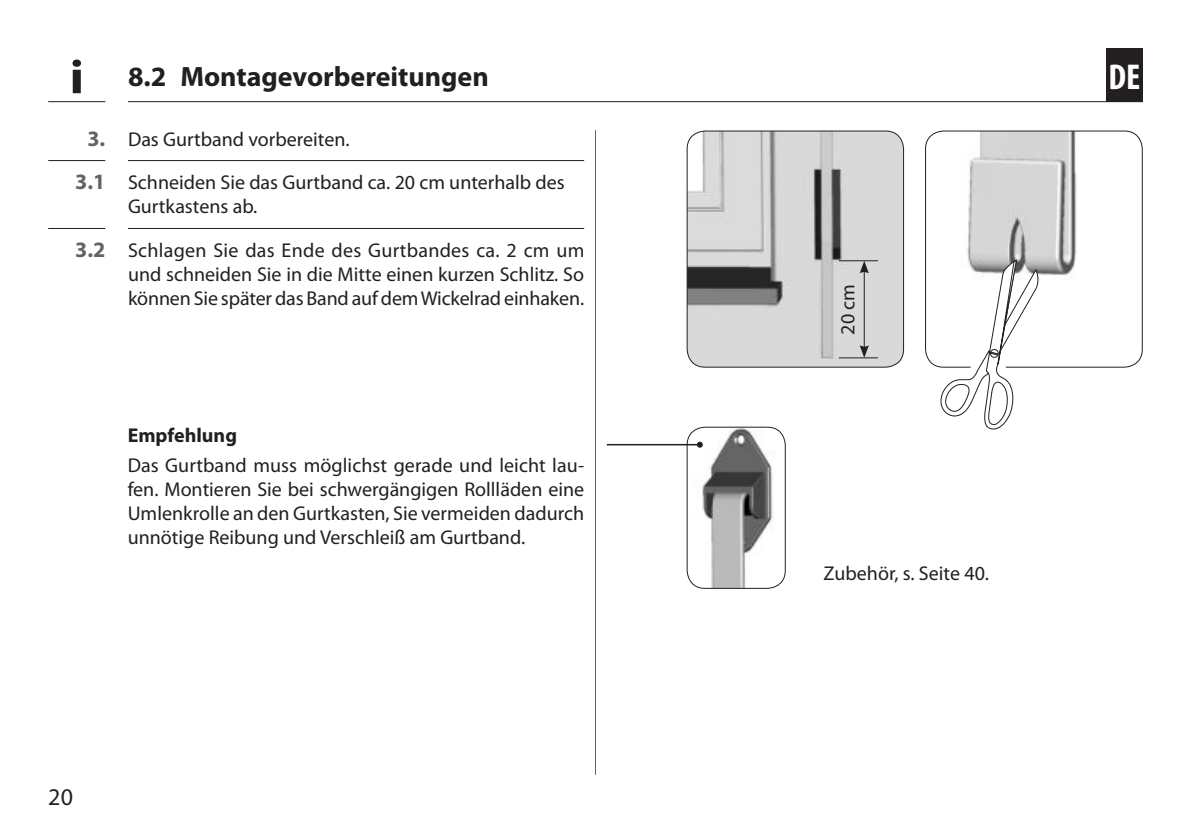
<style>
.page{position:relative;width:1191px;height:823px;background:#fff}
.page>*{position:absolute;margin:0;border:0;box-sizing:border-box;transform-origin:0 0}
.t1{font:700 48px "Myriad Pro";color:#231f20;scale:1.1 1}
.t2{font:700 condensed 36px "Myriad Pro";color:#fff}
.t3{font:700 28px "Myriad Pro";color:#231f20}
.t4{font:24px "Myriad Pro";color:#231f20}
.t5{font:20px/24px "Myriad Pro";color:#231f20}
.t6{font:700 20px "Myriad Pro";color:#231f20}
.s1{font-weight:700;font-size:22px;color:#636366}
</style>
<div class="page">
<div style="left:1105px;top:48px;width:37px;height:54px;background:#231f20"></div>
<img style="left:694px;top:427px;width:84px;height:161px">
<div style="left:686px;top:426px;width:99px;height:162px;border:1px solid #231f20;border-radius:18px"></div>
<img style="left:688px;top:131px;width:215px;height:236px">
<div style="left:686px;top:130px;width:218px;height:237px;border:1px solid #231f20;border-radius:18px"></div>
<hr style="left:839px;top:260px;width:39px;height:1px;background:#231f20">
<img style="left:925px;top:131px;width:217px;height:150px">
<div style="left:925px;top:130px;width:217px;height:237px;border:1px solid #231f20;border-radius:18px"></div>
<hr style="left:839px;top:357px;width:39px;height:1px;background:#231f20">
<hr style="left:863px;top:270px;width:1px;height:78px;background:#231f20">
<svg style="left:859px;top:260px;width:10px;height:13px"></svg>
<svg style="left:859px;top:345px;width:10px;height:12px"></svg>
<svg style="left:940px;top:260px;width:98px;height:169px"></svg>
<svg style="left:48px;top:160px;width:536px;height:1px"></svg>
<svg style="left:48px;top:228px;width:536px;height:1px"></svg>
<hr style="left:607px;top:443px;width:93px;height:2px;background:#231f20">
<svg style="left:697px;top:441px;width:6px;height:6px"></svg>
<svg style="left:48px;top:101px;width:1058px;height:1px"></svg>
<hr style="left:595px;top:130px;width:1px;height:644px;background:#636366">
<h1 class="t1" style="left:70px;top:52px;width:15px">i</h1>
<h3 class="t3" style="left:128px;top:62px;width:362px">8.2 Montagevorbereitungen</h3>
<p class="t5" style="left:75px;top:117px;width:491px;line-height:43.8px;text-indent:12px"><span class="s1">3.</span> Das Gurtband vorbereiten.<br><span class="s1">3.1</span> Schneiden Sie das Gurtband ca. 20 cm unterhalb des</p>
<p class="t5" style="left:75px;top:185px;width:511px;line-height:43.8px;text-indent:53px">Gurtkastens ab.<br><span class="s1">3.2</span> Schlagen Sie das Ende des Gurtbandes ca. 2 cm um</p>
<p class="t5" style="left:128px;top:263px;width:457px">und schneiden Sie in die Mitte einen kurzen Schlitz. So können Sie später das Band auf dem Wickelrad einhaken.</p>
<p class="t6" style="left:128px;top:424px;width:111px">Empfehlung</p>
<p class="t5" style="left:128px;top:453px;width:458px;text-align:justify">Das Gurtband muss möglichst gerade und leicht lau&shy;fen. Montieren Sie bei schwergängigen Rollläden eine Umlenkrolle an den Gurtkasten, Sie vermeiden dadurch unnötige Reibung und Verschleiß am Gurtband.</p>
<p class="t4" style="left:48px;top:784px;width:26px">20</p>
<p class="t5" style="left:836px;top:334px;width:52px;rotate:-90deg">20 cm</p>
<p class="t5" style="left:823px;top:561px;width:167px">Zubehör, s. Seite 40.</p>
<h2 class="t2" style="left:1108px;top:55px;width:33px">DE</h2>
</div>
